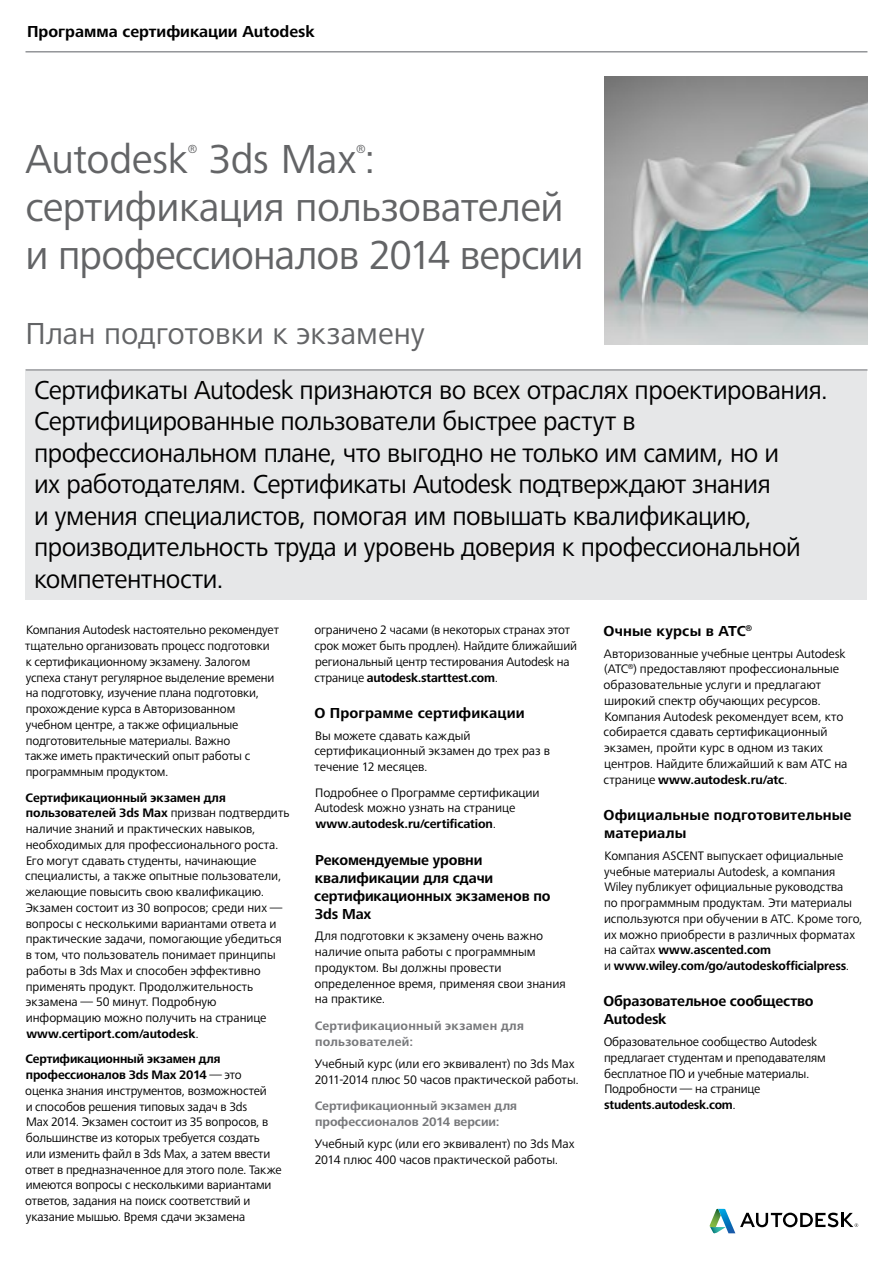
<style>
.page{position:relative;width:893px;height:1263px;background:#fff}
.page>*{position:absolute;margin:0;border:0;box-sizing:border-box;transform-origin:0 0}
.t1{font:42px/48px "Frutiger Next LTW1 G";letter-spacing:-.015em;color:#636466}
.t2{font:31.5px "Frutiger Next LTW1 G";color:#636466}
.t3{font:27px/31.5px "Frutiger Next LTW1 G";letter-spacing:-.02em;color:#000}
.t4{font:700 16.5px "Frutiger Next LTW1 G";color:#000}
.t5{font:700 15px/18px "Frutiger Next LTW1 G";letter-spacing:-.005em;color:#000}
.t6{font:12.75px/15.8px "Frutiger Next LTW1 G";letter-spacing:-.005em;color:#000}
.t7{font:700 12.75px/16.5px "Frutiger Next LTW1 G";color:#77787b}
.t8{font:12.15px "Frutiger Next LTW1 G";color:#636466}
.s1{font-weight:700}
</style>
<div class="page">
<svg style="left:709px;top:1209px;width:149px;height:24px"></svg>
<img style="left:604px;top:77px;width:263px;height:267px">
<hr style="left:26px;top:51px;width:841px;height:2px;background:#939598">
<hr style="left:26px;top:369px;width:841px;height:2px;background:#939598">
<div style="left:26px;top:371px;width:841px;height:228px;background:#e6e7e8"></div>
<p class="t4" style="left:27px;top:22px;width:289px">Программа сертификации Autodesk</p>
<h1 class="t1" style="left:26px;top:136px;width:164px">Autodesk</h1>
<p class="t8" style="left:188px;top:142px;width:11px">®</p>
<h1 class="t1" style="left:209px;top:136px;width:168px">3ds Max :</h1>
<p class="t8" style="left:356px;top:142px;width:11px">®</p>
<h1 class="t1" style="left:26px;top:184px;width:559px">сертификация пользователей и профессионалов 2014 версии</h1>
<h2 class="t2" style="left:26px;top:316px;width:401px">План подготовки к экзамену</h2>
<p class="t3" style="left:34px;top:375px;width:795px">Сертификаты Autodesk признаются во всех отраслях проектирования.<br>Сертифицированные пользователи быстрее растут в профессиональном плане, что выгодно не только им самим, но и<br>их работодателям. Сертификаты Autodesk подтверждают знания<br>и умения специалистов, помогая им повышать квалификацию, производительность труда и уровень доверия к профессиональной компетентности.</p>
<p class="t6" style="left:25px;top:623px;width:255px">Компания Autodesk настоятельно рекомендует тщательно организовать процесс подготовки к сертификационному экзамену. Залогом успеха станут регулярное выделение времени на подготовку, изучение плана подготовки, прохождение курса в Авторизованном учебном центре, а также официальные подготовительные материалы. Важно<br>также иметь практический опыт работы с программным продуктом.</p>
<p class="t6" style="left:25px;top:790px;width:266px"><span class="s1">Сертификационный экзамен для пользователей 3ds Max</span> призван подтвердить наличие знаний и практических навыков, необходимых для профессионального роста.<br>Его могут сдавать студенты, начинающие специалисты, а также опытные пользователи, желающие повысить свою квалификацию.<br>Экзамен состоит из 30 вопросов; среди них — вопросы с несколькими вариантами ответа и практические задачи, помогающие убедиться в том, что пользователь понимает принципы работы в 3ds Max и способен эффективно применять продукт. Продолжительность экзамена — 50 минут. Подробную информацию можно получить на странице <span class="s1">www.certiport.com/autodesk</span>.</p>
<p class="t6" style="left:25px;top:1051px;width:258px"><span class="s1">Сертификационный экзамен для профессионалов 3ds Max 2014</span> — это оценка знания инструментов, возможностей<br>и способов решения типовых задач в 3ds<br>Max 2014. Экзамен состоит из 35 вопросов, в большинстве из которых требуется создать или изменить файл в 3ds Max, а затем ввести ответ в предназначенное для этого поле. Также имеются вопросы с несколькими вариантами ответов, задания на поиск соответствий и указание мышью. Время сдачи экзамена</p>
<p class="t6" style="left:314px;top:623px;width:264px">ограничено 2 часами (в некоторых странах этот срок может быть продлен). Найдите ближайший региональный центр тестирования Autodesk на странице <span class="s1">autodesk.starttest.com</span>.</p>
<p class="t5" style="left:314px;top:704px;width:212px">О Программе сертификации</p>
<p class="t6" style="left:314px;top:728px;width:237px">Вы можете сдавать каждый сертификационный экзамен до трех раз в течение 12 месяцев.</p>
<p class="t6" style="left:315px;top:785px;width:226px">Подробнее о Программе сертификации<br>Autodesk можно узнать на странице <span class="s1">www.autodesk.ru/certification</span>.</p>
<p class="t5" style="left:314px;top:851px;width:238px">Рекомендуемые уровни квалификации для сдачи сертификационных экзаменов по<br>3ds Max</p>
<p class="t6" style="left:314px;top:928px;width:253px">Для подготовки к экзамену очень важно наличие опыта работы с программным продуктом. Вы должны провести определенное время, применяя свои знания на практике.</p>
<p class="t7" style="left:315px;top:1017px;width:211px">Сертификационный экзамен для пользователей:</p>
<p class="t6" style="left:315px;top:1056px;width:266px">Учебный курс (или его эквивалент) по 3ds Max<br>2011-2014 плюс 50 часов практической работы.</p>
<p class="t7" style="left:315px;top:1097px;width:204px">Сертификационный экзамен для профессионалов 2014 версии:</p>
<p class="t6" style="left:315px;top:1136px;width:261px">Учебный курс (или его эквивалент) по 3ds Max<br>2014 плюс 400 часов практической работы.</p>
<p class="t5" style="left:604px;top:622px;width:150px">Очные курсы в ATC<sup>®</sup></p>
<p class="t6" style="left:604px;top:646px;width:245px">Авторизованные учебные центры Autodesk (ATC<sup>®</sup>) предоставляют профессиональные образовательные услуги и предлагают широкий спектр обучающих ресурсов.<br>Компания Autodesk рекомендует всем, кто собирается сдавать сертификационный экзамен, пройти курс в одном из таких центров. Найдите ближайший к вам ATC на странице <span class="s1">www.autodesk.ru/atc</span>.</p>
<p class="t5" style="left:604px;top:806px;width:250px">Официальные подготовительные материалы</p>
<p class="t6" style="left:604px;top:848px;width:260px">Компания ASCENT выпускает официальные учебные материалы Autodesk, а компания Wiley публикует официальные руководства<br>по программным продуктам. Эти материалы используются при обучении в ATC. Кроме того, их можно приобрести в различных форматах на сайтах <span class="s1">www.ascented.com<br></span>и <span class="s1">www.wiley.com/go/autodeskofficialpress</span>.</p>
<p class="t5" style="left:604px;top:993px;width:212px">Образовательное сообщество<br>Autodesk</p>
<p class="t6" style="left:604px;top:1034px;width:223px">Образовательное сообщество Autodesk предлагает студентам и преподавателям бесплатное ПО и учебные материалы.<br>Подробности — на странице <span class="s1">students.autodesk.com</span>.</p>
</div>
